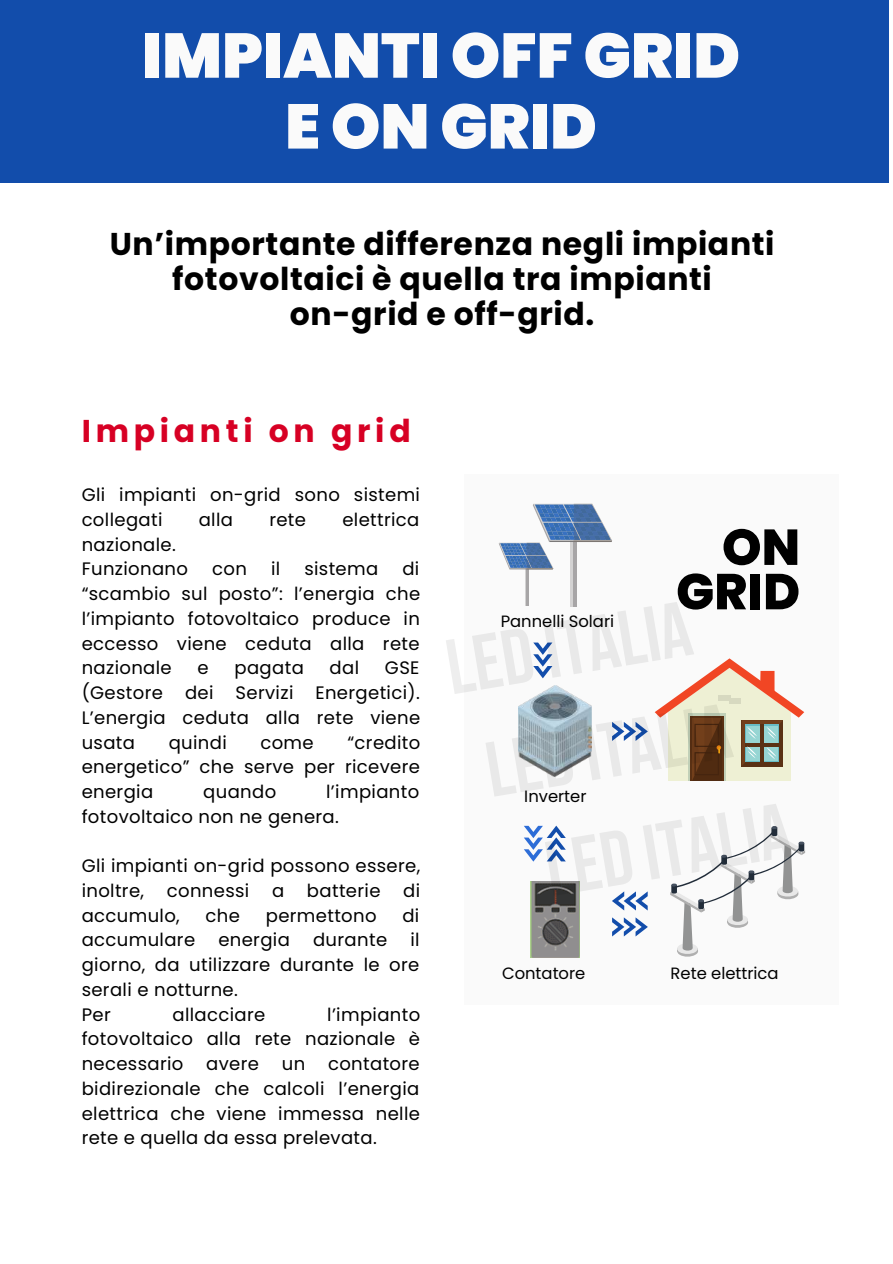
<style>
.page{position:relative;width:893px;height:1264px;background:#fff}
.page>*{position:absolute;margin:0;border:0;box-sizing:border-box;transform-origin:0 0}
.t1{font:900 63px/70.8px "Poppins";color:#fafafa;text-align:center}
.t2{font:800 50.4px/44.4px "Poppins";color:#000;text-align:right}
.t3{font:700 31.5px/34.8px "Poppins";letter-spacing:.02em;color:#000;text-align:center}
.t4{font:700 31.5px "Poppins";letter-spacing:.15em;color:#d70024}
.t5{font:18px/24.8px "Poppins";letter-spacing:.02em;color:#000}
.t6{font:16.35px "Poppins";color:#000}
</style>
<div class="page">
<div style="left:0;top:0;width:888px;height:182px;background:#124dab"></div>
<div style="left:464px;top:474px;width:375px;height:530px;background:#fafafa"></div>
<svg style="left:524px;top:569px;width:2px;height:37px"></svg>
<hr style="left:526px;top:554px;width:2px;height:52px;background:#a7a5a6">
<div style="left:570px;top:521px;width:7px;height:85px;background:#d3d2d2"></div>
<hr style="left:573px;top:521px;width:4px;height:85px;background:#a7a5a6">
<svg style="left:498px;top:504px;width:114px;height:65px"></svg>
<img style="left:518px;top:685px;width:73px;height:92px">
<svg style="left:654px;top:658px;width:150px;height:123px"></svg>
<svg style="left:670px;top:826px;width:135px;height:131px"></svg>
<svg style="left:533px;top:642px;width:19px;height:36px"></svg>
<svg style="left:612px;top:722px;width:35px;height:19px"></svg>
<svg style="left:612px;top:891px;width:35px;height:19px"></svg>
<svg style="left:612px;top:917px;width:35px;height:19px"></svg>
<svg style="left:524px;top:825px;width:41px;height:36px"></svg>
<img style="left:531px;top:881px;width:48px;height:76px">
<h1 class="t1" style="left:142px;top:20px;width:599px">IMPIANTI OFF GRID<br>E ON GRID</h1>
<h3 class="t3" style="left:110px;top:227px;width:666px">Un’importante differenza negli impianti fotovoltaici è quella tra impianti on-grid e off-grid.</h3>
<h3 class="t4" style="left:82px;top:409px;width:330px">Impianti on grid</h3>
<p class="t5" style="left:82px;top:482px;width:340px">Gli impianti on-grid sono sistemi collegati</p>
<p class="t5" style="left:199px;top:507px;width:36px">alla</p>
<p class="t5" style="left:269px;top:507px;width:38px">rete</p>
<p class="t5" style="left:342px;top:507px;width:79px">elettrica</p>
<p class="t5" style="left:82px;top:532px;width:108px">nazionale.<br>Funzionano</p>
<p class="t5" style="left:82px;top:556px;width:340px;text-align:justify;text-indent:320px">di “scambio sul posto”: l’energia che l’impianto fotovoltaico produce in eccesso viene ceduta alla rete nazionale</p>
<p class="t5" style="left:212px;top:556px;width:36px">con</p>
<p class="t5" style="left:271px;top:556px;width:11px">il</p>
<p class="t5" style="left:304px;top:556px;width:75px">sistema</p>
<p class="t5" style="left:197px;top:655px;width:13px">e</p>
<p class="t5" style="left:234px;top:655px;width:71px">pagata</p>
<p class="t5" style="left:329px;top:655px;width:31px">dal</p>
<p class="t5" style="left:82px;top:655px;width:340px;text-align:justify;text-indent:303px">GSE (Gestore dei Servizi Energetici).<br>L’energia ceduta alla rete viene usata</p>
<p class="t5" style="left:82px;top:729px;width:340px;text-align:justify;text-indent:266px">“credito energetico” che serve per ricevere energia</p>
<p class="t5" style="left:169px;top:729px;width:60px">quindi</p>
<p class="t5" style="left:260px;top:729px;width:55px">come</p>
<p class="t5" style="left:82px;top:779px;width:339px;text-indent:244px">l’impianto fotovoltaico non ne genera.</p>
<p class="t5" style="left:82px;top:853px;width:340px">Gli impianti on-grid possono essere, inoltre,</p>
<p class="t5" style="left:203px;top:779px;width:74px">quando</p>
<p class="t5" style="left:167px;top:878px;width:84px">connessi</p>
<p class="t5" style="left:272px;top:878px;width:14px">a</p>
<p class="t5" style="left:307px;top:878px;width:75px">batterie</p>
<p class="t5" style="left:403px;top:878px;width:18px">di</p>
<p class="t5" style="left:82px;top:903px;width:100px">accumulo,</p>
<p class="t5" style="left:205px;top:903px;width:36px">che</p>
<p class="t5" style="left:266px;top:903px;width:112px">permettono</p>
<p class="t5" style="left:402px;top:903px;width:18px">di</p>
<p class="t5" style="left:82px;top:927px;width:115px">accumulare</p>
<p class="t5" style="left:218px;top:927px;width:73px">energia</p>
<p class="t5" style="left:313px;top:927px;width:76px">durante</p>
<p class="t5" style="left:82px;top:927px;width:339px;text-indent:328px">il giorno, da utilizzare durante le ore serali e notturne.<br>Per</p>
<p class="t5" style="left:82px;top:1002px;width:340px;text-align:justify;text-indent:245px">l’impianto fotovoltaico alla rete nazionale è necessario</p>
<p class="t5" style="left:172px;top:1002px;width:94px">allacciare</p>
<p class="t5" style="left:82px;top:1051px;width:340px;text-align:justify;text-indent:246px">contatore bidirezionale che calcoli l’energia elettrica che viene immessa nelle rete e quella da essa prelevata.</p>
<p class="t5" style="left:206px;top:1051px;width:54px">avere</p>
<p class="t5" style="left:282px;top:1051px;width:25px">un</p>
<p class="t6" style="left:500px;top:610px;width:115px">Pannelli Solari</p>
<h2 class="t2" style="left:676px;top:525px;width:125px">ON<br>GRID</h2>
<p class="t6" style="left:524px;top:784px;width:64px">Inverter</p>
<p class="t6" style="left:502px;top:962px;width:85px">Contatore</p>
<p class="t6" style="left:670px;top:962px;width:109px">Rete elettrica</p>
</div>
